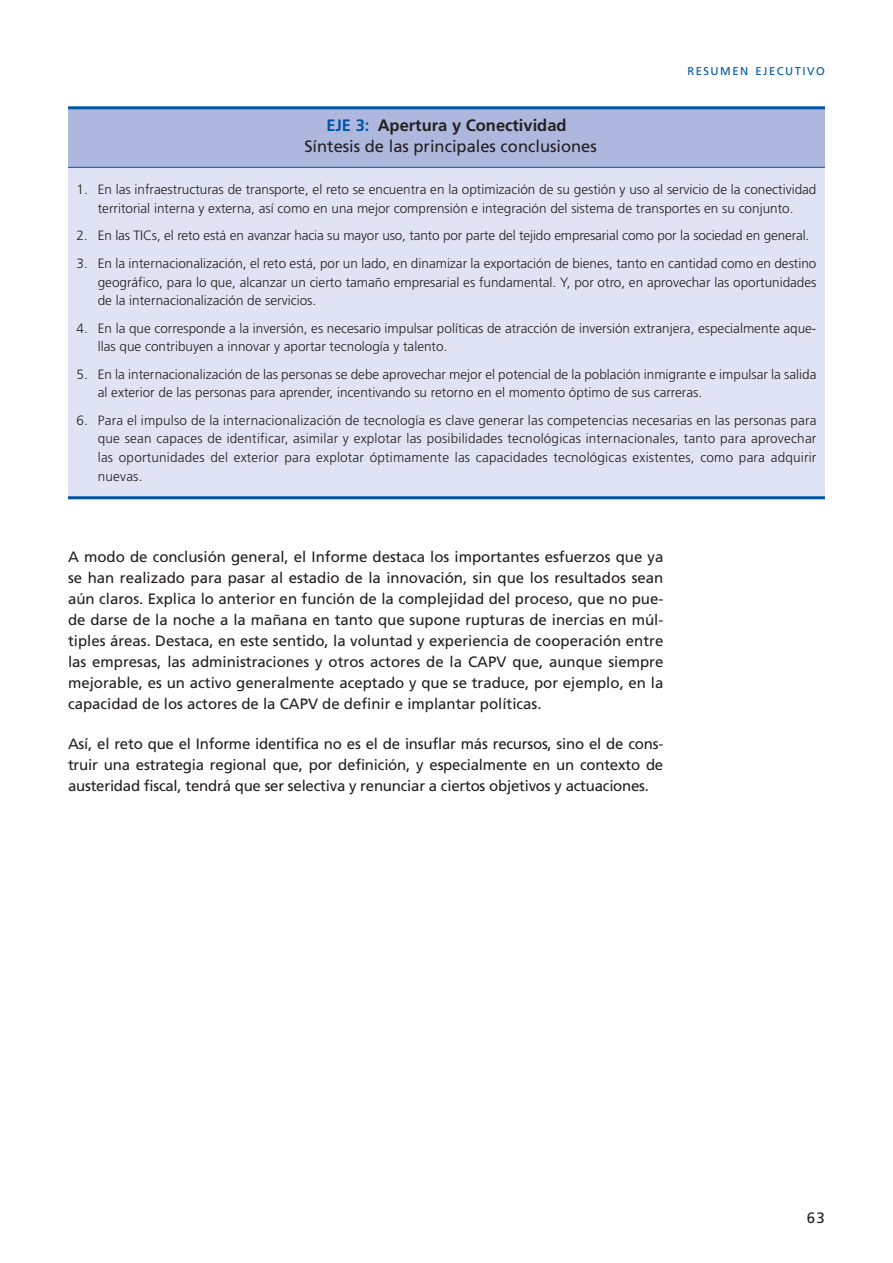
<style>
.page{position:relative;width:893px;height:1263px;background:#fff}
.page>*{position:absolute;margin:0;border:0;box-sizing:border-box;transform-origin:0 0}
.t1{font:16.5px/21px "Frutiger LT Std";color:#231f20;text-align:center}
.t2{font:15px/21px "Frutiger LT Std";color:#231f20;text-align:justify}
.t3{font:300 13.5px/18.8px "Frutiger LT Std";color:#231f20;text-align:justify}
.t4{font:11.25px "Frutiger LT Std";letter-spacing:.135em;color:#0054a6}
.s1{font-weight:700;color:#0054a6}
.s2{font-weight:700}
</style>
<div class="page">
<div style="left:68px;top:108px;width:757px;height:59px;background:#aeb8de"></div>
<div style="left:68px;top:167px;width:757px;height:331px;background:#e0e3f3"></div>
<hr style="left:68px;top:106px;width:757px;height:3px;background:#0054a6">
<hr style="left:68px;top:167px;width:757px;height:1px;background:#0054a6">
<hr style="left:68px;top:496px;width:757px;height:3px;background:#0054a6">
<p class="t4" style="left:687px;top:67px;width:139px">RESUMEN EJECUTIVO</p>
<p class="t1" style="left:304px;top:116px;width:294px"><span class="s1">EJE 3:</span> <span class="s2">Apertura y Conectividad<br></span>Síntesis de las principales conclusiones</p>
<p class="t3" style="left:77px;top:181px;width:741px;text-align:center">1. En las infraestructuras de transporte, el reto se encuentra en la optimización de su gestión y uso al servicio de la conectividad territorial interna y externa, así como en una mejor comprensión e integración del sistema de transportes en su conjunto.</p>
<p class="t3" style="left:77px;top:227px;width:734px">2. En las TICs, el reto está en avanzar hacia su mayor uso, tanto por parte del tejido empresarial como por la sociedad en general.</p>
<p class="t3" style="left:98px;top:255px;width:720px;text-indent:-21px">3. En la internacionalización, el reto está, por un lado, en dinamizar la exportación de bienes, tanto en cantidad como en destino geográfico, para lo que, alcanzar un cierto tamaño empresarial es fundamental. Y, por otro, en aprovechar las oportunidades de la internacionalización de servicios.</p>
<p class="t3" style="left:98px;top:319px;width:720px;text-indent:-21px">4. En la que corresponde a la inversión, es necesario impulsar políticas de atracción de inversión extranjera, especialmente aque&shy;llas que contribuyen a innovar y aportar tecnología y talento.</p>
<p class="t3" style="left:98px;top:365px;width:720px;text-indent:-21px">5. En la internacionalización de las personas se debe aprovechar mejor el potencial de la población inmigrante e impulsar la salida al exterior de las personas para aprender, incentivando su retorno en el momento óptimo de sus carreras.</p>
<p class="t3" style="left:98px;top:411px;width:720px;text-indent:-21px">6. Para el impulso de la internacionalización de tecnología es clave generar las competencias necesarias en las personas para que sean capaces de identificar, asimilar y explotar las posibilidades tecnológicas internacionales, tanto para aprovechar las oportunidades del exterior para explotar óptimamente las capacidades tecnológicas existentes, como para adquirir nuevas.</p>
<p class="t2" style="left:68px;top:547px;width:597px">A modo de conclusión general, el Informe destaca los importantes esfuerzos que ya se han realizado para pasar al estadio de la innovación, sin que los resultados sean aún claros. Explica lo anterior en función de la complejidad del proceso, que no pue&shy;de darse de la noche a la mañana en tanto que supone rupturas de inercias en múl&shy;tiples áreas. Destaca, en este sentido, la voluntad y experiencia de cooperación entre las empresas, las administraciones y otros actores de la CAPV que, aunque siempre mejorable, es un activo generalmente aceptado y que se traduce, por ejemplo, en la capacidad de los actores de la CAPV de definir e implantar políticas.</p>
<p class="t2" style="left:68px;top:734px;width:597px">Así, el reto que el Informe identifica no es el de insuflar más recursos, sino el de cons&shy;truir una estrategia regional que, por definición, y especialmente en un contexto de austeridad fiscal, tendrá que ser selectiva y renunciar a ciertos objetivos y actuaciones.</p>
<p class="t2" style="left:807px;top:1209px;width:20px">63</p>
</div>
